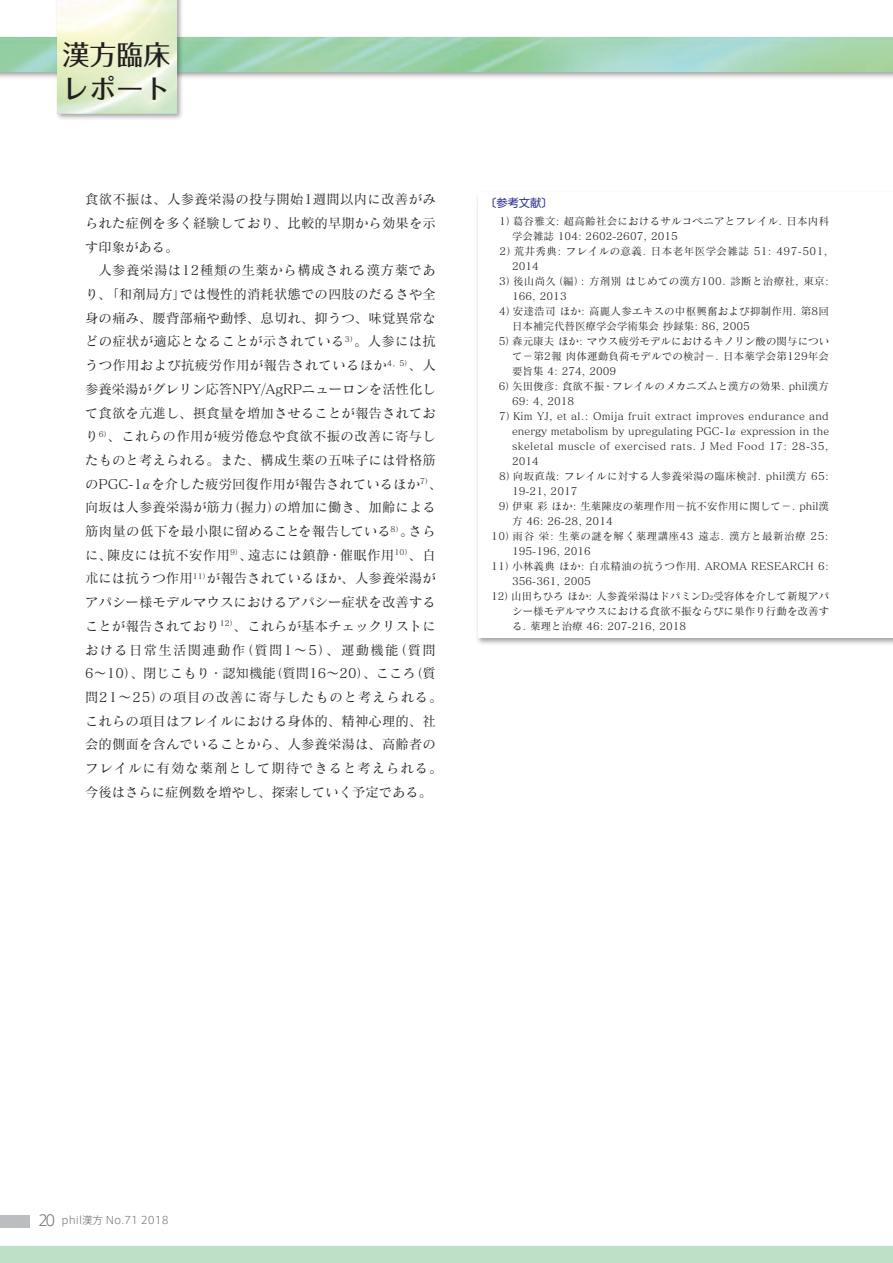
<style>
.page{position:relative;width:893px;height:1263px;background:#fff}
.page>*{position:absolute;margin:0;border:0;box-sizing:border-box;transform-origin:0 0}
.t1{font:500 27px/34.5px "Folk Pro";color:#231f20}
.t2{font:13.35px/23.7px "Matisse Pro M";letter-spacing:.01em;color:#231f20;text-align:justify}
.t3{font:11.25px "Shin Go Pro";color:#2e3092}
.t4{font:10.5px "Matisse Pro M";letter-spacing:.005em;color:#231f20}
.t5{font:10.5px "Matisse Pro M";letter-spacing:.025em;color:#231f20}
.t6{font:10.5px "Matisse Pro M";letter-spacing:.04em;color:#231f20}
.t7{font:10.5px "Matisse Pro M";letter-spacing:.03em;color:#231f20}
.t8{font:10.5px "Matisse Pro M";letter-spacing:.05em;color:#231f20}
.t9{font:300 10.5px "Axis Std";color:#6c6d70}
.s1{font-family:"Futo Min A101 Pro";font-weight:700}
.s2{font-size:6.15px}
.s3{font-size:15px}
</style>
<div class="page">
<img style="left:44px;top:0;width:148px;height:119px">
<img style="left:57px;top:0;width:120px;height:114px">
<div style="left:0;top:1215px;width:30px;height:13px;background:#bcbdc0"></div>
<h1 class="t1" style="left:63px;top:33px;width:109px">漢方臨床レポート</h1>
<p class="t2" style="left:85px;top:187px;width:352px">食欲不振は、人参養栄湯の投与開始1週間以内に改善がみられた症例を多く経験しており、比較的早期から効果を示す印象がある。</p>
<p class="t2" style="left:85px;top:258px;width:359px;text-align:left;text-indent:13px">人参養栄湯は12種類の生薬から構成される漢方薬であり、「和剤局方」では慢性的消耗状態での四肢のだるさや全身の痛み、腰背部痛や動悸、息切れ、抑うつ、味覚異常などの症状が適応となることが示されている<sup>3）</sup>。人参には抗うつ作用および抗疲労作用が報告されているほか<sup>4,</sup> <sup>5）</sup>、人参養栄湯がグレリン応答NPY/AgRPニューロンを活性化して食欲を亢進し、摂食量を増加させることが報告されており<sup>6）</sup>、これらの作用が疲労倦怠や食欲不振の改善に寄与したものと考えられる。また、構成生薬の五味子には骨格筋のPGC-1<span class="s1">α</span>を介した疲労回復作用が報告されているほか<sup>7）</sup>、向坂は人参養栄湯が筋力（握力）の増加に働き、加齢による筋肉量の低下を最小限に留めることを報告している<sup>8）</sup>。さらに、陳皮には抗不安作用<sup>9）</sup>、遠志には鎮静・催眠作用<sup>10）</sup>、白朮には抗うつ作用<sup>11）</sup>が報告されているほか、人参養栄湯がアパシー様モデルマウスにおけるアパシー症状を改善することが報告されており<sup>12）</sup>、これらが基本チェックリストにおける日常生活関連動作（質問1〜5）、運動機能（質問<br>6〜10）、閉じこもり・認知機能（質問16〜20）、こころ（質問21〜25）の項目の改善に寄与したものと考えられる。これらの項目はフレイルにおける身体的、精神心理的、社会的側面を含んでいることから、人参養栄湯は、高齢者のフレイルに有効な薬剤として期待できると考えられる。今後はさらに症例数を増やし、探索していく予定である。</p>
<p class="t3" style="left:485px;top:193px;width:69px">〔参考文献〕</p>
<p class="t4" style="left:499px;top:215px;width:332px">1）葛谷雅文: 超高齢社会におけるサルコペニアとフレイル. 日本内科</p>
<p class="t4" style="left:512px;top:230px;width:167px">学会雑誌 104: 2602-2607, 2015</p>
<p class="t6" style="left:500px;top:245px;width:336px">2）荒井秀典: フレイルの意義. 日本老年医学会雑誌 51: 497-501，</p>
<p class="t4" style="left:512px;top:260px;width:28px">2014</p>
<p class="t7" style="left:499px;top:275px;width:331px">3）後山尚久（編）: 方剤別 はじめての漢方100. 診断と治療社, 東京:</p>
<p class="t4" style="left:512px;top:290px;width:56px">166, 2013</p>
<p class="t4" style="left:499px;top:305px;width:331px">4）安達浩司 ほか: 高麗人参エキスの中枢興奮および抑制作用. 第8回</p>
<p class="t4" style="left:512px;top:320px;width:239px">日本補完代替医療学会学術集会 抄録集: 86, 2005</p>
<p class="t4" style="left:499px;top:335px;width:332px">5）森元康夫 ほか: マウス疲労モデルにおけるキノリン酸の関与につい</p>
<p class="t4" style="left:512px;top:350px;width:318px">て－第2報 肉体運動負荷モデルでの検討－. 日本薬学会第129年会</p>
<p class="t4" style="left:512px;top:365px;width:106px">要旨集 4: 274, 2009</p>
<p class="t4" style="left:499px;top:380px;width:332px">6）矢田俊彦: 食欲不振・フレイルのメカニズムと漢方の効果. phil漢方</p>
<p class="t4" style="left:512px;top:395px;width:64px">69: 4, 2018</p>
<p class="t5" style="left:499px;top:410px;width:331px">7）Kim YJ, et al.: Omija fruit extract improves endurance and</p>
<p class="t4" style="left:512px;top:425px;width:318px">energy metabolism by upregulating PGC-1<span class="s1">α</span> expression in the</p>
<p class="t6" style="left:512px;top:440px;width:318px">skeletal muscle of exercised rats. J Med Food 17: 28-35,</p>
<p class="t4" style="left:512px;top:455px;width:28px">2014</p>
<p class="t5" style="left:499px;top:470px;width:331px">8）向坂直哉: フレイルに対する人参養栄湯の臨床検討. phil漢方 65:</p>
<p class="t4" style="left:512px;top:485px;width:67px">19-21, 2017</p>
<p class="t4" style="left:499px;top:500px;width:332px">9）伊東 彩 ほか: 生薬陳皮の薬理作用－抗不安作用に関して－. phil漢</p>
<p class="t4" style="left:512px;top:515px;width:102px">方 46: 26-28, 2014</p>
<p class="t8" style="left:491px;top:530px;width:339px">10）雨谷 栄: 生薬の謎を解く薬理講座43 遠志. 漢方と最新治療 25:</p>
<p class="t4" style="left:512px;top:545px;width:80px">195-196, 2016</p>
<p class="t7" style="left:491px;top:560px;width:339px">11）小林義典 ほか: 白朮精油の抗うつ作用. AROMA RESEARCH 6:</p>
<p class="t4" style="left:512px;top:575px;width:80px">356-361, 2005</p>
<p class="t4" style="left:491px;top:590px;width:340px">12）山田ちひろ ほか: 人参養栄湯はドパミンD<span class="s2">2</span>受容体を介して新規アパ</p>
<p class="t4" style="left:512px;top:605px;width:319px">シー様モデルマウスにおける食欲不振ならびに巣作り行動を改善す</p>
<p class="t4" style="left:512px;top:620px;width:176px">る. 薬理と治療 46: 207-216, 2018</p>
<p class="t9" style="left:38px;top:1213px;width:132px"><span class="s3">20</span> phil漢方 No.71 2018</p>
</div>
